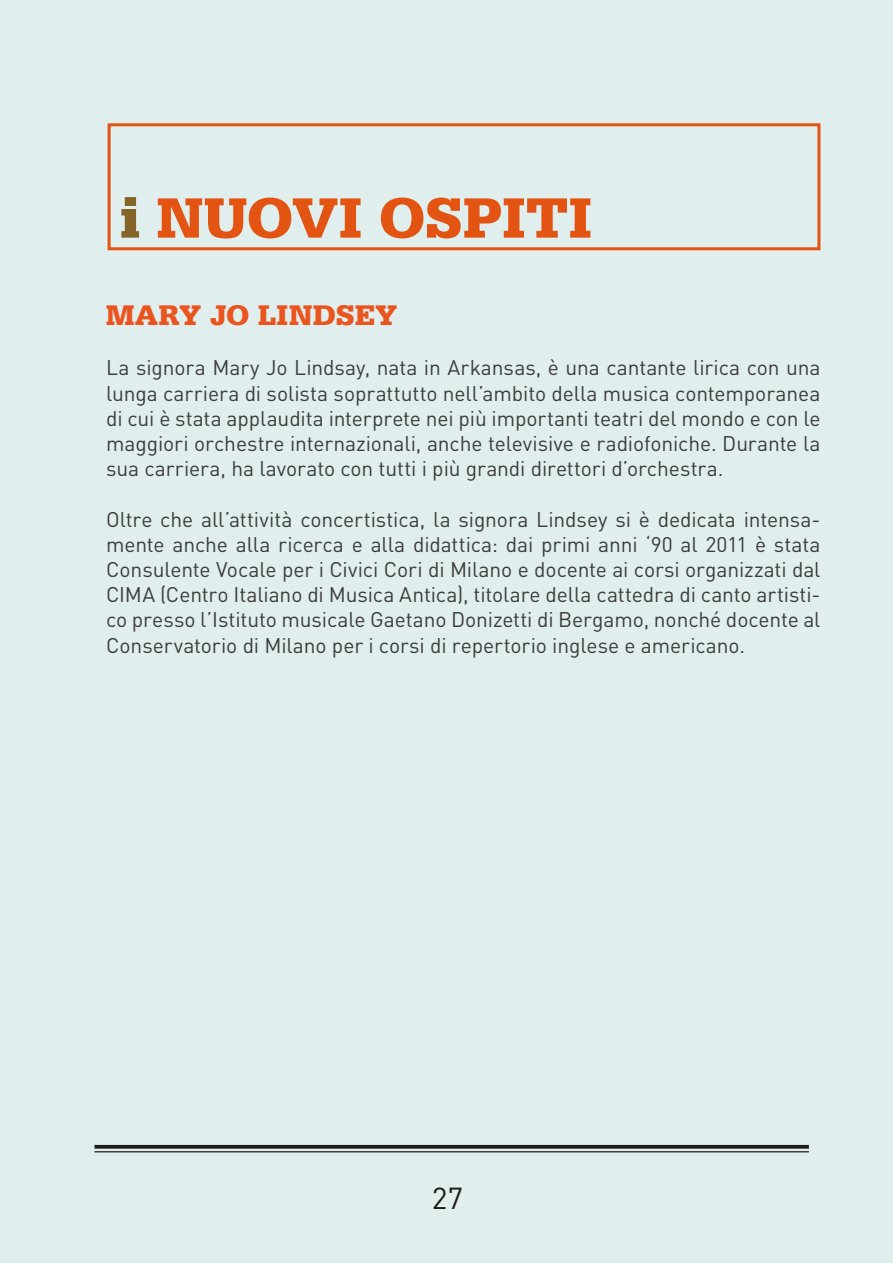
<style>
.page{position:relative;width:893px;height:1263px;background:#e0eeee}
.page>*{position:absolute;margin:0;border:0;box-sizing:border-box;transform-origin:0 0}
.t1{font:900 60px "Serifa Std";color:#e35311}
.nuovi_ospiti_nome{font:900 30px "Serifa Std";letter-spacing:.01em;color:#ea541e}
.t2{font:30px "DIN Pro";color:#1d1d1b}
.testo_DIN{font:21px/25.2px "DIN Pro";letter-spacing:-.005em;color:#3d3d3c;text-align:justify}
.s1{color:#846427}
</style>
<div class="page">
<hr style="left:95px;top:1151px;width:714px;height:1px;background:#1d1d1b">
<svg style="left:95px;top:1145px;width:714px;height:4px;background:#2c2d2b"></svg>
<div style="left:108px;top:123px;width:712px;height:127px;border:3px solid #e35311"></div>
<p class="t1" style="left:120px;top:183px;width:473px"><span class="s1">i</span> NUOVI OSPITI</p>
<p class="nuovi_ospiti_nome" style="left:106px;top:297px;width:292px">MARY JO LINDSEY</p>
<p class="testo_DIN" style="left:106px;top:353px;width:716px">La signora Mary Jo Lindsay, nata in Arkansas, è una cantante lirica con una lunga carriera di solista soprattutto nell’ambito della musica contemporanea di cui è stata applaudita interprete nei più importanti teatri del mondo e con le maggiori orchestre internazionali, anche televisive e radiofoniche. Durante la sua carriera, ha lavorato con tutti i più grandi direttori d’orchestra.</p>
<p class="testo_DIN" style="left:106px;top:504px;width:716px">Oltre che all’attività concertistica, la signora Lindsey si è dedicata intensa&shy;mente anche alla ricerca e alla didattica: dai primi anni ‘90 al 2011 è stata Consulente Vocale per i Civici Cori di Milano e docente ai corsi organizzati dal CIMA (Centro Italiano di Musica Antica), titolare della cattedra di canto artisti&shy;co presso l’Istituto musicale Gaetano Donizetti di Bergamo, nonché docente al Conservatorio di Milano per i corsi di repertorio inglese e americano.</p>
<p class="t2" style="left:432px;top:1175px;width:53px">2727</p>
</div>
